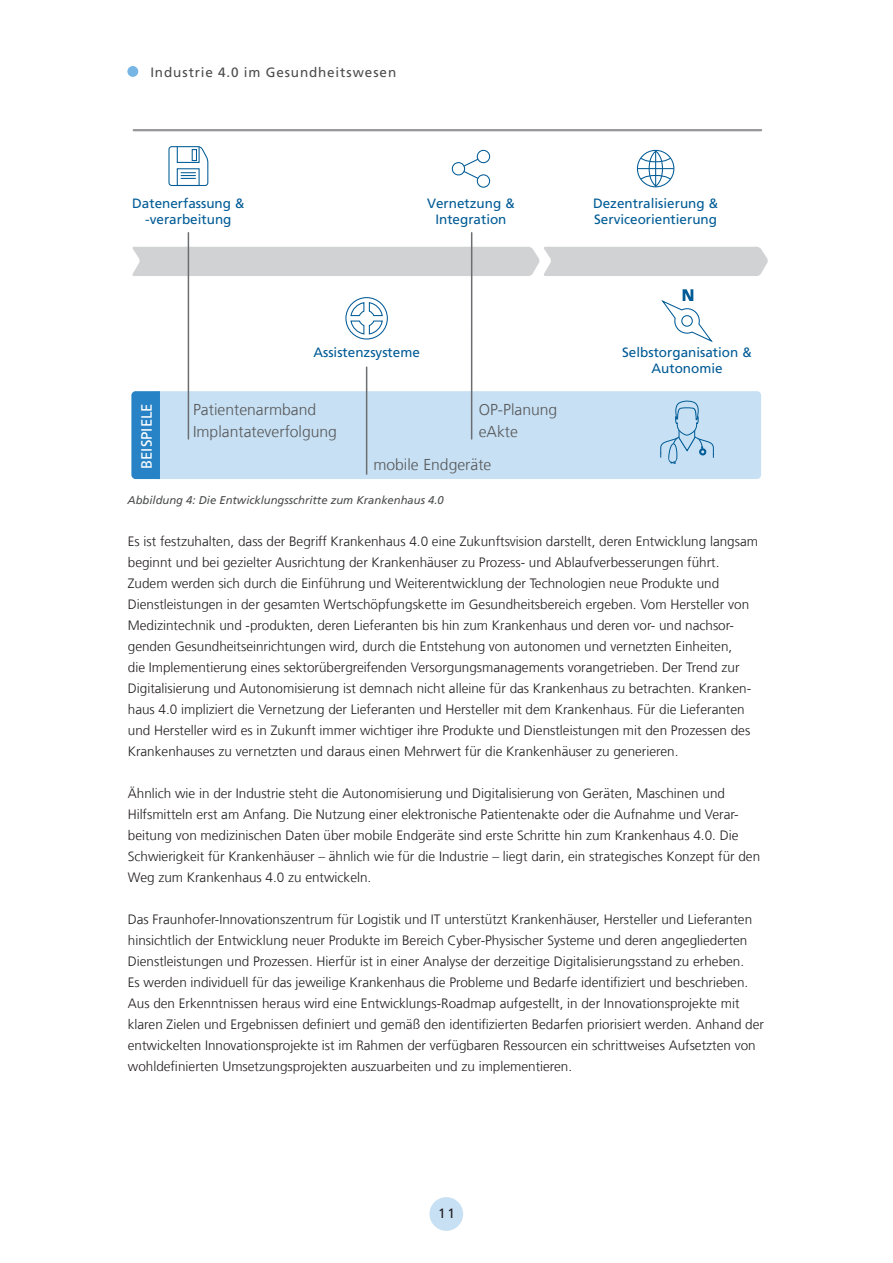
<style>
.page{position:relative;width:893px;height:1263px;background:#fff}
.page>*{position:absolute;margin:0;border:0;box-sizing:border-box;transform-origin:0 0}
.t1{font:300 15.75px/21.9px "Frutiger LT Com";color:#57585a}
.t2{font:15px "Frutiger LT Com";color:#fff}
.t3{font:300 13.5px/21px "Frutiger LT Com";color:#231f20}
.t4{font:13.5px/16.2px "Frutiger LT Com";color:#005b96;text-align:center}
.t5{font:13.5px "Frutiger LT Com";letter-spacing:.065em;color:#4b4c4d}
.t6{font:13.5px "Frutiger LT Com";color:#231f20}
.t7{font:italic 11.25px "Frutiger LT Com";color:#4b4c4d}
</style>
<div class="page">
<div style="left:429px;top:1197px;width:34px;height:34px;background:#c7e0f3;border-radius:50%"></div>
<div style="left:127px;top:66px;width:11px;height:11px;background:#77b6e4;border-radius:50%"></div>
<div style="left:152px;top:391px;width:609px;height:88px;background:#c7e0f3;border-radius:4px"></div>
<div style="left:131px;top:391px;width:29px;height:88px;background:#2783c5"></div>
<svg style="left:168px;top:146px;width:41px;height:40px"></svg>
<svg style="left:456px;top:155px;width:29px;height:27px"></svg>
<div style="left:477px;top:150px;width:13px;height:13px;background:#fff;border-radius:50%"></div>
<div style="left:477px;top:150px;width:13px;height:13px;border:1px solid #005b96;border-radius:50%"></div>
<div style="left:452px;top:163px;width:13px;height:12px;background:#fff;border-radius:50%"></div>
<div style="left:452px;top:162px;width:13px;height:13px;border:1px solid #005b96;border-radius:50%"></div>
<div style="left:477px;top:175px;width:13px;height:12px;background:#fff;border-radius:50%"></div>
<div style="left:477px;top:174px;width:13px;height:14px;border:1px solid #005b96;border-radius:50%"></div>
<svg style="left:637px;top:150px;width:37px;height:37px"></svg>
<div style="left:637px;top:150px;width:37px;height:37px;border:1px solid #005b96;border-radius:50%"></div>
<hr style="left:637px;top:168px;width:37px;height:1px;background:#005b96">
<svg style="left:640px;top:150px;width:31px;height:37px"></svg>
<svg style="left:350px;top:301px;width:33px;height:34px"></svg>
<div style="left:345px;top:297px;width:43px;height:43px;border:1px solid #005b96;border-radius:50%"></div>
<svg style="left:661px;top:289px;width:52px;height:53px"></svg>
<div style="left:132px;top:247px;width:636px;height:29px;background:#d1d2d4"></div>
<hr style="left:188px;top:233px;width:1px;height:206px;background:#6c6d70">
<hr style="left:366px;top:367px;width:1px;height:107px;background:#6c6d70">
<hr style="left:471px;top:233px;width:1px;height:206px;background:#6c6d70">
<hr style="left:134px;top:129px;width:627px;height:2px;background:#939598">
<svg style="left:660px;top:400px;width:54px;height:64px"></svg>
<p class="t5" style="left:150px;top:64px;width:247px">Industrie 4.0 im Gesundheitswesen</p>
<p class="t4" style="left:132px;top:195px;width:114px">Datenerfassung &amp; -verarbeitung</p>
<p class="t4" style="left:427px;top:195px;width:89px">Vernetzung &amp;<br>Integration</p>
<p class="t4" style="left:593px;top:195px;width:127px;text-align:left">Dezentralisierung &amp;<br>Serviceorientierung</p>
<p class="t4" style="left:313px;top:344px;width:108px">Assistenzsysteme</p>
<p class="t4" style="left:622px;top:344px;width:131px">Selbstorganisation &amp;<br>Autonomie</p>
<p class="t2" style="left:138px;top:469px;width:67px;rotate:-90deg">BEISPIELE</p>
<p class="t1" style="left:193px;top:399px;width:125px">Patientenarmband</p>
<p class="t1" style="left:193px;top:421px;width:145px">Implantateverfolgung</p>
<p class="t1" style="left:479px;top:399px;width:80px">OP-Planung eAkte</p>
<p class="t1" style="left:373px;top:454px;width:120px">mobile Endgeräte</p>
<p class="t7" style="left:128px;top:494px;width:318px">Abbildung 4: Die Entwicklungsschritte zum Krankenhaus 4.0</p>
<p class="t3" style="left:128px;top:531px;width:632px">Es ist festzuhalten, dass der Begriff Krankenhaus 4.0 eine Zukunftsvision darstellt, deren Entwicklung langsam beginnt und bei gezielter Ausrichtung der Krankenhäuser zu Prozess- und Ablaufverbesserungen führt.<br>Zudem werden sich durch die Einführung und Weiterentwicklung der Technologien neue Produkte und Dienstleistungen in der gesamten Wertschöpfungskette im Gesundheitsbereich ergeben. Vom Hersteller von Medizintechnik und -produkten, deren Lieferanten bis hin zum Krankenhaus und deren vor- und nachsor&shy;genden Gesundheitseinrichtungen wird, durch die Entstehung von autonomen und vernetzten Einheiten,<br>die Implementierung eines sektorübergreifenden Versorgungsmanagements vorangetrieben. Der Trend zur Digitalisierung und Autonomisierung ist demnach nicht alleine für das Krankenhaus zu betrachten. Kranken&shy;haus 4.0 impliziert die Vernetzung der Lieferanten und Hersteller mit dem Krankenhaus. Für die Lieferanten und Hersteller wird es in Zukunft immer wichtiger ihre Produkte und Dienstleistungen mit den Prozessen des Krankenhauses zu vernetzten und daraus einen Mehrwert für die Krankenhäuser zu generieren.</p>
<p class="t3" style="left:128px;top:783px;width:634px">Ähnlich wie in der Industrie steht die Autonomisierung und Digitalisierung von Geräten, Maschinen und Hilfsmitteln erst am Anfang. Die Nutzung einer elektronische Patientenakte oder die Aufnahme und Verar&shy;beitung von medizinischen Daten über mobile Endgeräte sind erste Schritte hin zum Krankenhaus 4.0. Die Schwierigkeit für Krankenhäuser – ähnlich wie für die Industrie – liegt darin, ein strategisches Konzept für den Weg zum Krankenhaus 4.0 zu entwickeln.</p>
<p class="t3" style="left:128px;top:909px;width:638px">Das Fraunhofer-Innovationszentrum für Logistik und IT unterstützt Krankenhäuser, Hersteller und Lieferanten hinsichtlich der Entwicklung neuer Produkte im Bereich Cyber-Physischer Systeme und deren angegliederten Dienstleistungen und Prozessen. Hierfür ist in einer Analyse der derzeitige Digitalisierungsstand zu erheben.<br>Es werden individuell für das jeweilige Krankenhaus die Probleme und Bedarfe identifiziert und beschrieben.<br>Aus den Erkenntnissen heraus wird eine Entwicklungs-Roadmap aufgestellt, in der Innovationsprojekte mit klaren Zielen und Ergebnissen definiert und gemäß den identifizierten Bedarfen priorisiert werden. Anhand der entwickelten Innovationsprojekte ist im Rahmen der verfügbaren Ressourcen ein schrittweises Aufsetzten von wohldefinierten Umsetzungsprojekten auszuarbeiten und zu implementieren.</p>
<p class="t6" style="left:438px;top:1205px;width:18px">11</p>
</div>
